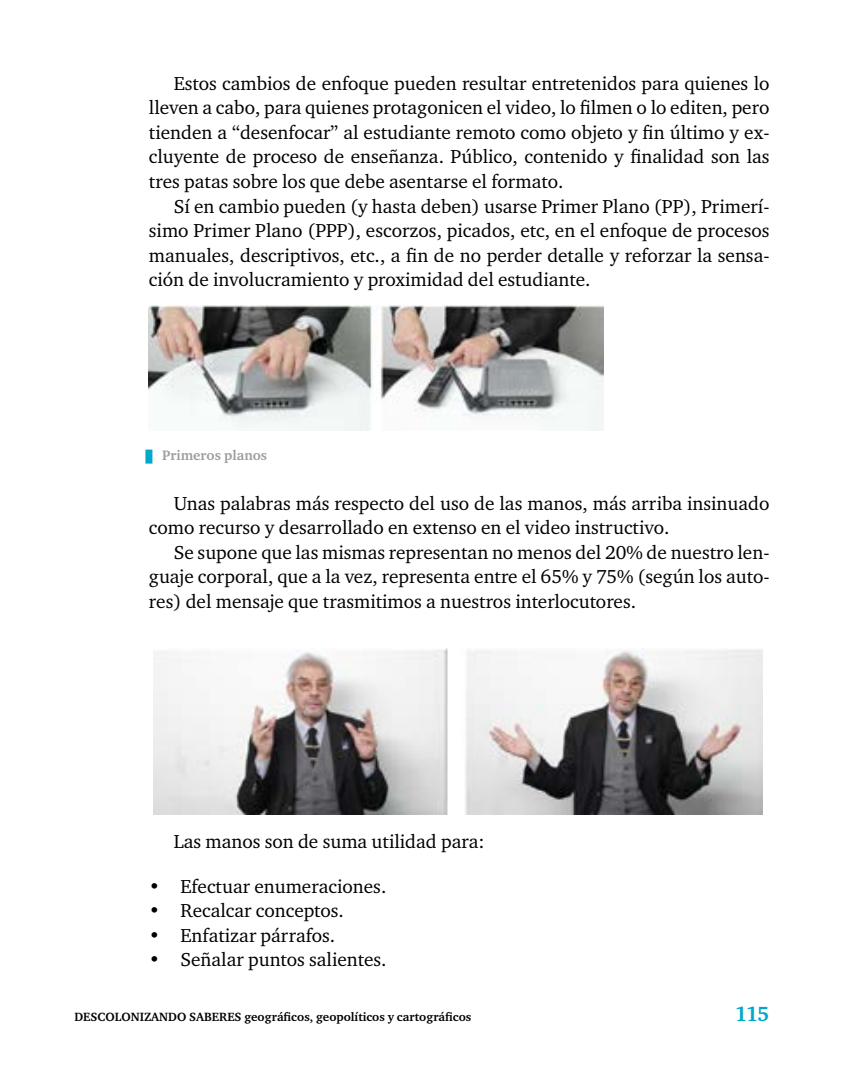
<style>
.page{position:relative;width:844px;height:1092px;background:#fff}
.page>*{position:absolute;margin:0;border:0;box-sizing:border-box;transform-origin:0 0}
.t1{font:700 21px "Charter ITC";color:#00a8cb}
.t2{font:19.25px/24.5px "Charter ITC";color:#000;text-align:justify}
.t3{font:700 14px "Charter ITC";color:#9d9d9c}
.t4{font:700 12.25px "Charter ITC";color:#000}
</style>
<div class="page">
<div style="left:145px;top:449px;width:7px;height:14px;background:#00a8cb"></div>
<img style="left:149px;top:305px;width:454px;height:125px">
<img style="left:153px;top:648px;width:609px;height:166px">
<p class="t2" style="left:149px;top:71px;width:622px;text-indent:25px">Estos cambios de enfoque pueden resultar entretenidos para quienes lo lleven a cabo, para quienes protagonicen el video, lo filmen o lo editen, pero tienden a “desenfocar” al estudiante remoto como objeto y fin último y ex&shy;cluyente de proceso de enseñanza. Público, contenido y finalidad son las tres patas sobre los que debe asentarse el formato.</p>
<p class="t2" style="left:149px;top:193px;width:622px;text-indent:25px">Sí en cambio pueden (y hasta deben) usarse Primer Plano (PP), Primerí&shy;simo Primer Plano (PPP), escorzos, picados, etc, en el enfoque de procesos manuales, descriptivos, etc., a fin de no perder detalle y reforzar la sensa&shy;ción de involucramiento y proximidad del estudiante.</p>
<p class="t3" style="left:162px;top:447px;width:107px">Primeros planos</p>
<p class="t2" style="left:149px;top:490px;width:622px;text-indent:25px">Unas palabras más respecto del uso de las manos, más arriba insinuado como recurso y desarrollado en extenso en el video instructivo.</p>
<p class="t2" style="left:149px;top:539px;width:622px;text-indent:25px">Se supone que las mismas representan no menos del 20% de nuestro len&shy;guaje corporal, que a la vez, representa entre el 65% y 75% (según los auto&shy;res) del mensaje que trasmitimos a nuestros interlocutores.</p>
<p class="t2" style="left:174px;top:828px;width:312px">Las manos son de suma utilidad para:</p>
<p class="t2" style="left:149px;top:873px;width:239px">• Efectuar enumeraciones.</p>
<p class="t2" style="left:149px;top:897px;width:196px">• Recalcar conceptos.</p>
<p class="t2" style="left:149px;top:922px;width:188px">• Enfatizar párrafos.</p>
<p class="t2" style="left:149px;top:946px;width:239px">• Señalar puntos salientes.</p>
<p class="t4" style="left:74px;top:1009px;width:398px">DESCOLONIZANDO SABERES geográficos, geopolíticos y cartográficos</p>
<p class="t1" style="left:735px;top:1000px;width:36px">115</p>
</div>
